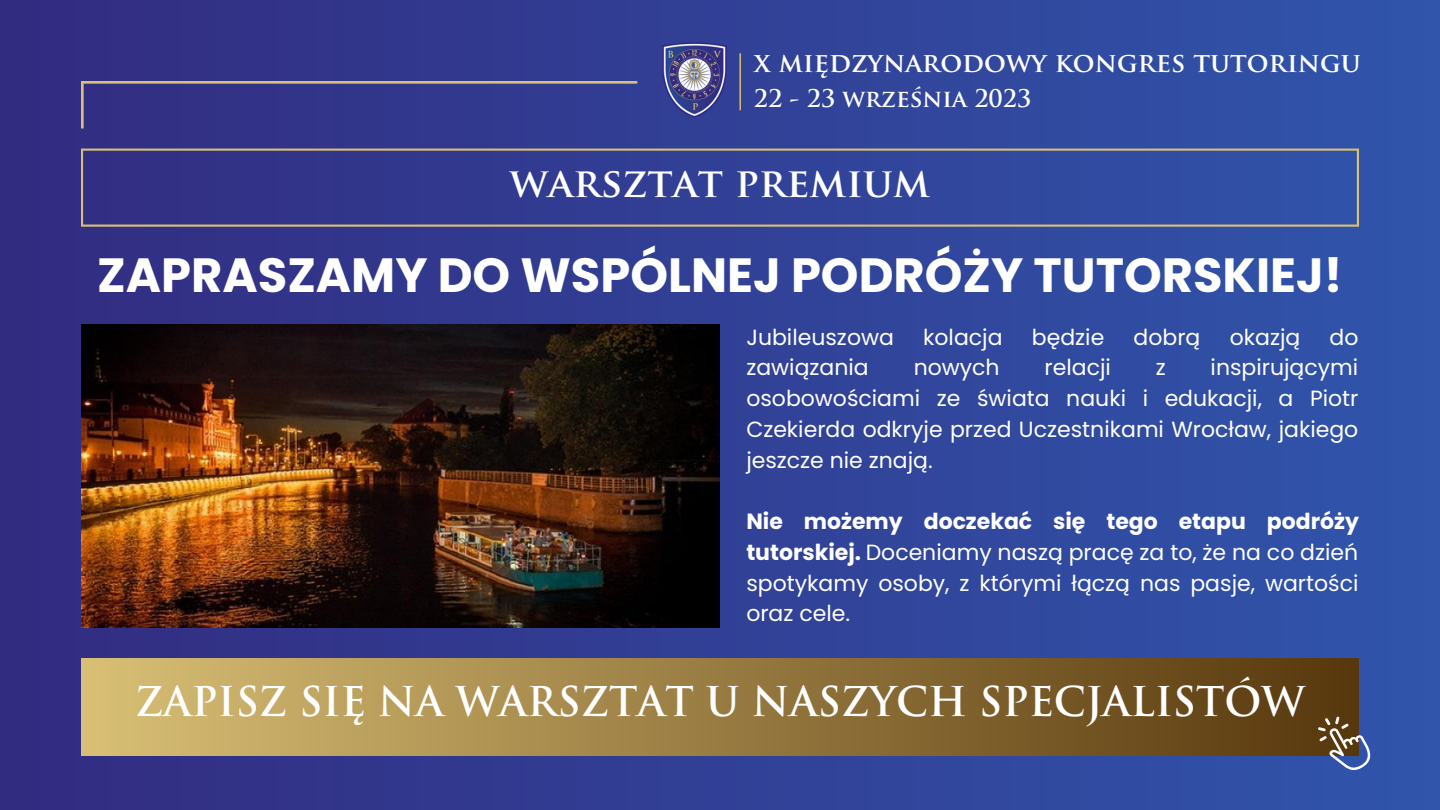
<style>
.page{position:relative;width:1440px;height:810px;background:#fff}
.page>*{position:absolute;margin:0;border:0;box-sizing:border-box;transform-origin:0 0}
.t1{font:700 48px "Poppins";color:#fff}
.t2{font:700 40px "Trajan Pro";color:#fff}
.t3{font:700 26.5px "Trajan Pro";color:#fff}
.t4{font:700 23.7px "Trajan Pro";color:#fff}
.t5{font:22px/30.8px "Poppins";color:#fff;text-align:justify}
.s1{font-weight:700}
</style>
<div class="page">
<div style="left:0;top:0;width:1440px;height:810px;background:linear-gradient(to right,#332c80,#3055ab)"></div>
<hr style="left:739px;top:54px;width:2px;height:56px;background:#d9c076">
<img style="left:661px;top:35px;width:69px;height:94px">
<svg style="left:81px;top:81px;width:556px;height:47px;background:#3b3e89"></svg>
<svg style="left:81px;top:149px;width:1278px;height:78px;background:#394694"></svg>
<img style="left:81px;top:324px;width:639px;height:303px">
<img style="left:81px;top:658px;width:1278px;height:98px">
<svg style="left:1318px;top:717px;width:53px;height:53px;background:#676572"></svg>
<p class="t3" style="left:754px;top:52px;width:608px">x międzynarodowy kongres tutoringu</p>
<p class="t4" style="left:754px;top:90px;width:279px">22 - 23 września 2023</p>
<p class="t2" style="left:510px;top:167px;width:422px">warsztat premium</p>
<p class="t1" style="left:97px;top:241px;width:1247px">ZAPRASZAMY DO WSPÓLNEJ PODRÓŻY TUTORSKIEJ!</p>
<p class="t5" style="left:746px;top:322px;width:149px">Jubileuszowa</p>
<p class="t5" style="left:923px;top:322px;width:81px">kolacja</p>
<p class="t5" style="left:1032px;top:322px;width:74px">będzie</p>
<p class="t5" style="left:1134px;top:322px;width:68px">dobrą</p>
<p class="t5" style="left:1230px;top:322px;width:72px">okazją</p>
<p class="t5" style="left:1330px;top:322px;width:30px">do</p>
<p class="t5" style="left:746px;top:352px;width:124px">zawiązania</p>
<p class="t5" style="left:914px;top:352px;width:88px">nowych</p>
<p class="t5" style="left:1045px;top:352px;width:68px">relacji</p>
<p class="t5" style="left:1156px;top:352px;width:12px">z</p>
<p class="t5" style="left:746px;top:352px;width:614px;text-indent:464px">inspirującymi osobowościami ze świata nauki i edukacji, a Piotr Czekierda odkryje przed Uczestnikami Wrocław, jakiego jeszcze nie znają.</p>
<p class="t5" style="left:746px;top:506px;width:614px"><span class="s1">Nie możemy doczekać się tego etapu podróży tutorskiej.</span> Doceniamy naszą pracę za to, że na co dzień spotykamy osoby, z którymi łączą nas pasje, wartości oraz cele.</p>
<p class="t2" style="left:135px;top:686px;width:1172px">ZAPISZ SIĘ NA WARSZTAT U NASZYCH SPECJALISTÓW</p>
</div>
